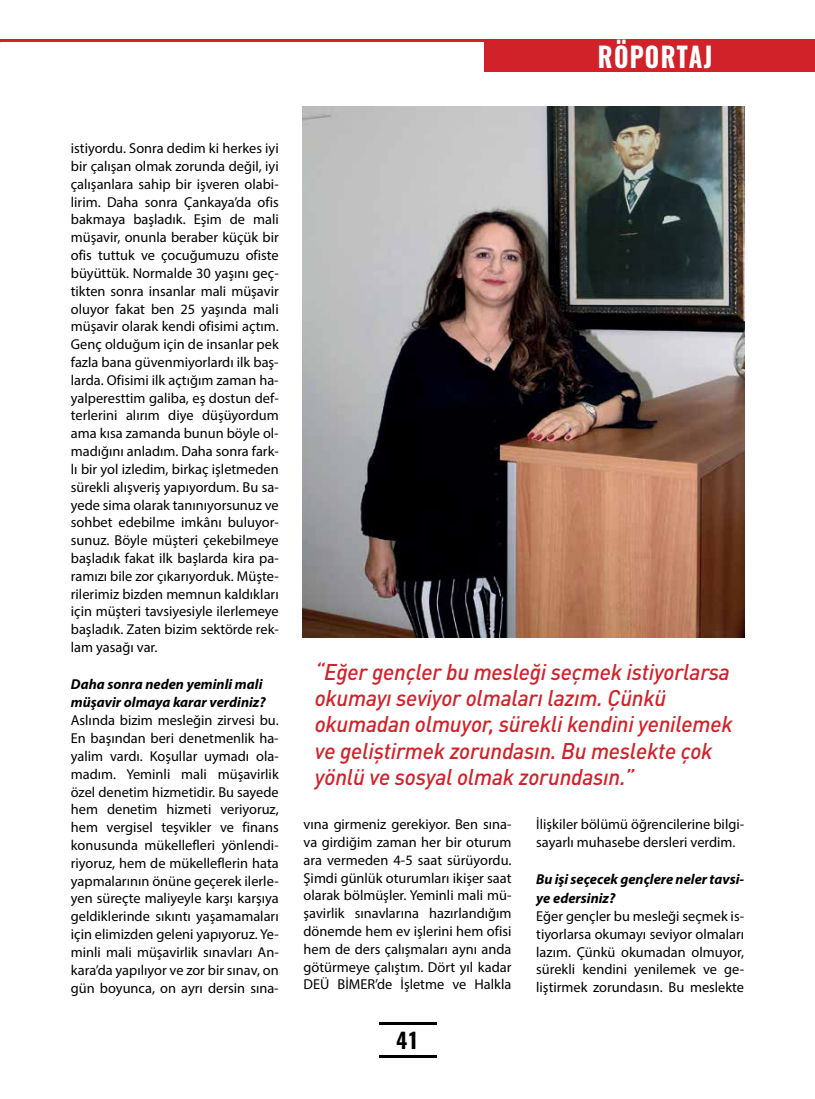
<style>
.page{position:relative;width:815px;height:1099px;background:#fff}
.page>*{position:absolute;margin:0;border:0;box-sizing:border-box;transform-origin:0 0}
.t1{font:700 27.5px "Oswald";letter-spacing:.05em;color:#fff;scale:.9 1}
.t2{font:italic 500 22.5px/26.2px "DIN Pro";letter-spacing:-.01em;color:#d12229}
.t3{font:700 21.25px "Oswald";color:#000}
.t4{font:14.38px/17.8px "Myriad Pro";color:#000;text-align:justify}
.t5{font:italic 700 14.38px/18.8px "Myriad Pro";color:#000}
</style>
<div class="page">
<hr style="left:379px;top:1055px;width:57px;height:3px;background:#000">
<hr style="left:379px;top:1021px;width:57px;height:3px;background:#000">
<div style="left:485px;top:39px;width:330px;height:33px;background:#d12229"></div>
<hr style="left:0;top:39px;width:497px;height:3px;background:#d12229">
<img style="left:303px;top:106px;width:441px;height:531px">
<h1 class="t1" style="left:598px;top:38px;width:129px">RÖPORTAJ</h1>
<p class="t4" style="left:71px;top:139px;width:209px">istiyordu. Sonra dedim ki herkes iyi bir çalışan olmak zorunda değil, iyi çalışanlara sahip bir işveren olabi&shy;lirim. Daha sonra Çankaya’da ofis bakmaya başladık. Eşim de mali müşavir, onunla beraber küçük bir ofis tuttuk ve çocuğumuzu ofiste büyüttük. Normalde 30 yaşını geç&shy;tikten sonra insanlar mali müşavir oluyor fakat ben 25 yaşında mali müşavir olarak kendi ofisimi açtım.<br>Genç olduğum için de insanlar pek fazla bana güvenmiyorlardı ilk baş&shy;larda. Ofisimi ilk açtığım zaman ha&shy;yalperesttim galiba, eş dostun def&shy;terlerini alırım diye düşüyordum ama kısa zamanda bunun böyle ol&shy;madığını anladım. Daha sonra fark&shy;lı bir yol izledim, birkaç işletmeden sürekli alışveriş yapıyordum. Bu sa&shy;yede sima olarak tanınıyorsunuz ve sohbet edebilme imkânı buluyor&shy;sunuz. Böyle müşteri çekebilmeye başladık fakat ilk başlarda kira pa&shy;ramızı bile zor çıkarıyorduk. Müşte&shy;rilerimiz bizden memnun kaldıkları için müşteri tavsiyesiyle ilerlemeye başladık. Zaten bizim sektörde rek&shy;lam yasağı var.</p>
<p class="t5" style="left:71px;top:674px;width:196px">Daha sonra neden yeminli mali müşavir olmaya karar verdiniz?</p>
<p class="t4" style="left:71px;top:711px;width:209px">Aslında bizim mesleğin zirvesi bu.<br>En başından beri denetmenlik ha&shy;yalim vardı. Koşullar uymadı ola&shy;madım. Yeminli mali müşavirlik özel denetim hizmetidir. Bu sayede hem denetim hizmeti veriyoruz, hem vergisel teşvikler ve finans konusunda mükellefleri yönlendi&shy;riyoruz, hem de mükelleflerin hata yapmalarının önüne geçerek ilerle&shy;yen süreçte maliyeyle karşı karşıya geldiklerinde sıkıntı yaşamamaları için elimizden geleni yapıyoruz. Ye&shy;minli mali müşavirlik sınavları An&shy;kara’da yapılıyor ve zor bir sınav, on gün boyunca, on ayrı dersin sına-</p>
<h2 class="t2" style="left:315px;top:656px;width:420px">“Eğer gençler bu mesleği seçmek istiyorlarsa okumayı seviyor olmaları lazım. Çünkü okumadan olmuyor, sürekli kendini yenilemek ve geliştirmek zorundasın. Bu meslekte çok yönlü ve sosyal olmak zorundasın.”</h2>
<p class="t4" style="left:304px;top:815px;width:209px">vına girmeniz gerekiyor. Ben sına&shy;va girdiğim zaman her bir oturum ara vermeden 4-5 saat sürüyordu.<br>Şimdi günlük oturumları ikişer saat olarak bölmüşler. Yeminli mali mü&shy;şavirlik sınavlarına hazırlandığım dönemde hem ev işlerini hem ofisi hem de ders çalışmaları aynı anda götürmeye çalıştım. Dört yıl kadar DEÜ BİMER’de İşletme ve Halkla</p>
<p class="t4" style="left:536px;top:815px;width:209px">İlişkiler bölümü öğrencilerine bilgi&shy;sayarlı muhasebe dersleri verdim.</p>
<p class="t5" style="left:536px;top:869px;width:209px">Bu işi seçecek gençlere neler tavsi&shy;ye edersiniz?</p>
<p class="t4" style="left:536px;top:907px;width:209px">Eğer gençler bu mesleği seçmek is&shy;tiyorlarsa okumayı seviyor olmaları lazım. Çünkü okumadan olmuyor, sürekli kendini yenilemek ve ge&shy;liştirmek zorundasın. Bu meslekte</p>
<h3 class="t3" style="left:396px;top:1025px;width:24px">41</h3>
</div>
